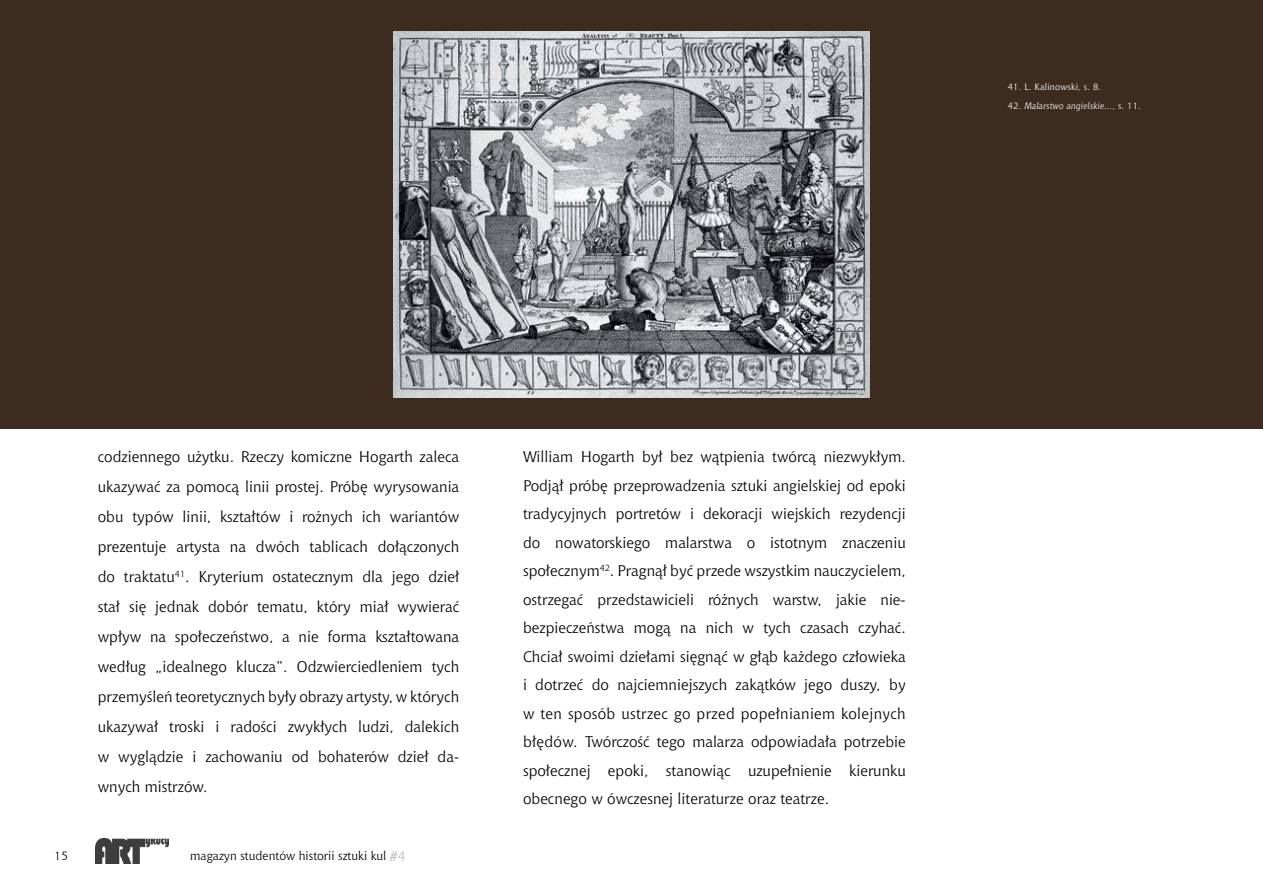
<style>
.page{position:relative;width:1263px;height:893px;background:#fff}
.page>*{position:absolute;margin:0;border:0;box-sizing:border-box;transform-origin:0 0}
.t1{font:15px/28.5px "Chianti PL";color:#000;text-align:justify}
.t2{font:12px "Chianti PL";color:#000}
.t3{font:italic 9px "Chianti PL";letter-spacing:.02em;color:#fff}
.t4{font:9px "Chianti PL";letter-spacing:.02em;color:#fff}
.s1{font-style:normal}
.s2{font-size:13.5px;color:#b9babf}
</style>
<div class="page">
<div style="left:906px;top:0;width:357px;height:429px;background:#3d2b1f"></div>
<div style="left:0;top:0;width:948px;height:429px;background:#3d2b1f"></div>
<img style="left:393px;top:31px;width:477px;height:366px">
<img style="left:96px;top:839px;width:73px;height:24px">
<p class="t4" style="left:1008px;top:81px;width:95px">41. L. Kalinowski, s. 8.</p>
<p class="t3" style="left:1008px;top:100px;width:134px"><span class="s1">42.</span> Malarstwo angielskie...<span class="s1">, s. 11.</span></p>
<p class="t1" style="left:98px;top:442px;width:363px;line-height:30px">codziennego użytku. Rzeczy komiczne Hogarth zaleca ukazywać za pomocą linii prostej. Próbę wyrysowania obu typów linii, kształtów i rożnych ich wariantów prezentuje artysta na dwóch tablicach dołączonych do traktatu<sup>41</sup>. Kryterium ostatecznym dla jego dzieł stał się jednak dobór tematu, który miał wywierać wpływ na społeczeństwo, a nie forma kształtowana według „idealnego klucza”. Odzwierciedleniem tych przemyśleń teoretycznych były obrazy artysty, w których ukazywał troski i radości zwykłych ludzi, dalekich w wyglądzie i zachowaniu od bohaterów dzieł da&shy;wnych mistrzów.</p>
<p class="t1" style="left:523px;top:442px;width:384px">William Hogarth był bez wątpienia twórcą niezwykłym.<br>Podjął próbę przeprowadzenia sztuki angielskiej od epoki tradycyjnych portretów i dekoracji wiejskich rezydencji do nowatorskiego malarstwa o istotnym znaczeniu społecznym<sup>42</sup>. Pragnął być przede wszystkim nauczycielem, ostrzegać przedstawicieli różnych warstw, jakie nie&shy;bezpieczeństwa mogą na nich w tych czasach czyhać.<br>Chciał swoimi dziełami sięgnąć w głąb każdego człowieka i dotrzeć do najciemniejszych zakątków jego duszy, by w ten sposób ustrzec go przed popełnianiem kolejnych błędów. Twórczość tego malarza odpowiadała potrzebie społecznej epoki, stanowiąc uzupełnienie kierunku obecnego w ówczesnej literaturze oraz teatrze.</p>
<p class="t2" style="left:54px;top:848px;width:16px">15</p>
<p class="t2" style="left:190px;top:848px;width:217px">magazyn studentów historii sztuki kul <span class="s2">#4</span></p>
</div>
